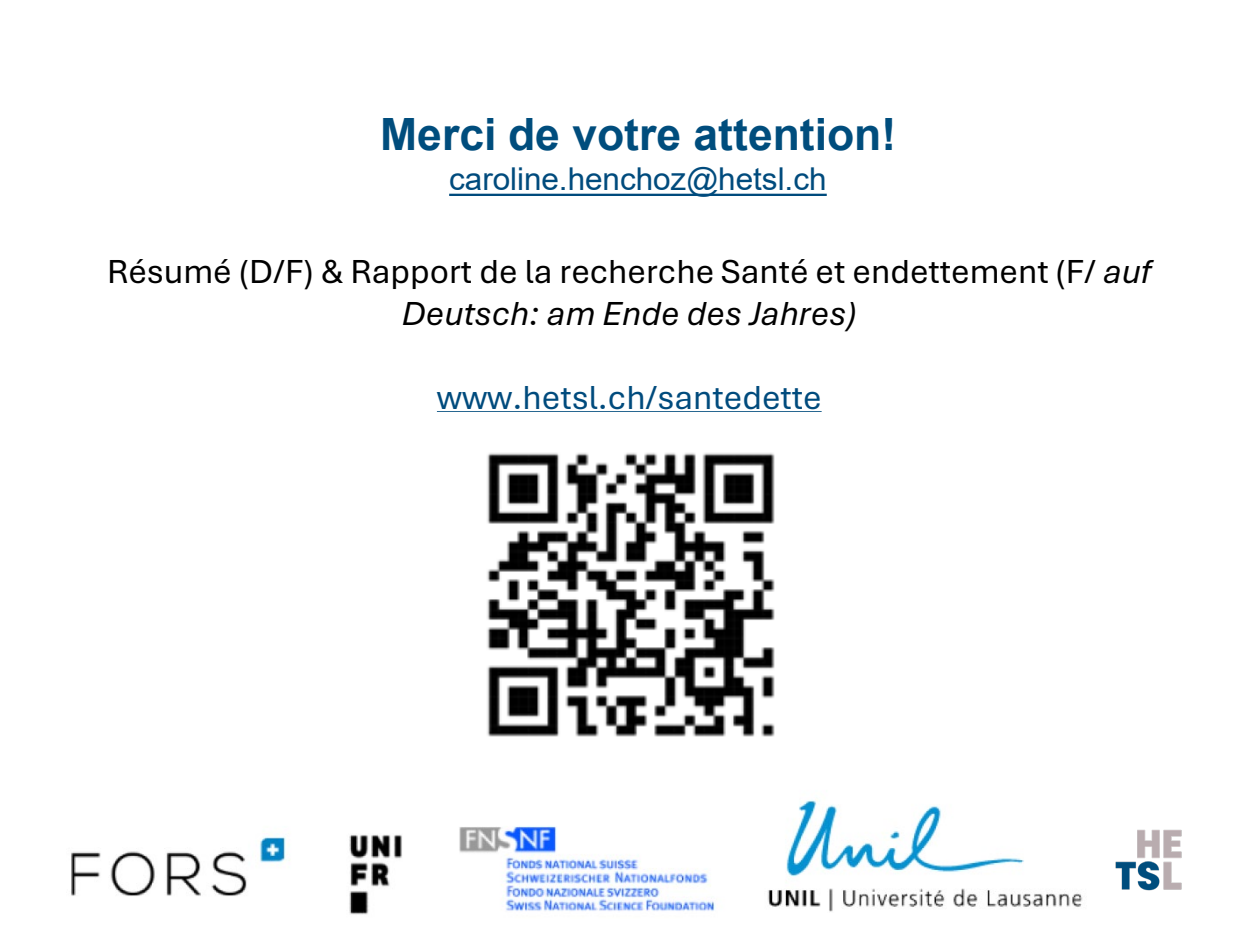
<style>
.page{position:relative;width:1260px;height:945px;background:#fff}
.page>*{position:absolute;margin:0;border:0;box-sizing:border-box;transform-origin:0 0}
.t1{font:700 44.45px "Arial";color:#004d7d}
.t2{font:35px/42px "Aptos";color:#000;text-align:center}
.t3{font:35px "Aptos";color:#004b7d}
.t4{font:31.5px "Arial";letter-spacing:-.005em;color:#004b7d}
.s1{font-style:italic}
</style>
<div class="page">
<img style="left:1115px;top:829px;width:67px;height:62px">
<svg style="left:449px;top:194px;width:378px;height:2px"></svg>
<svg style="left:437px;top:411px;width:385px;height:1px"></svg>
<img style="left:71px;top:826px;width:644px;height:89px">
<img style="left:767px;top:800px;width:316px;height:112px">
<img style="left:487px;top:453px;width:288px;height:284px">
<h1 class="t1" style="left:380px;top:103px;width:518px">Merci de votre attention!</h1>
<h1 class="t4" style="left:449px;top:158px;width:379px">caroline.henchoz@hetsl.ch</h1>
<p class="t2" style="left:107px;top:249px;width:1045px">Résumé (D/F) &amp; Rapport de la recherche Santé et endettement (F/ <span class="s1">auf<br>Deutsch: am Ende des Jahres)</span></p>
<p class="t3" style="left:437px;top:374px;width:386px">www.hetsl.ch/santedette</p>
</div>
